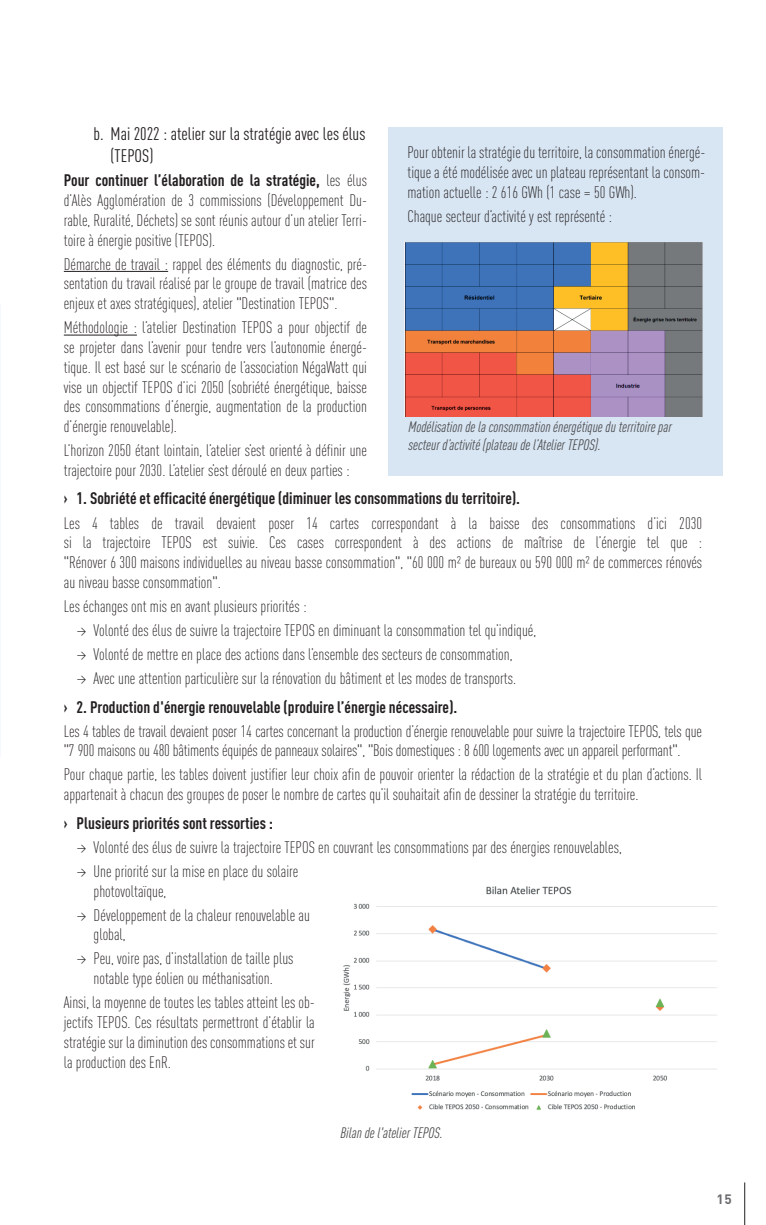
<style>
.page{position:relative;width:766px;height:1225px;background:#fff}
.page>*{position:absolute;margin:0;border:0;box-sizing:border-box;transform-origin:0 0}
.t1{font:condensed 18px/21.6px "DIN Pro";color:#231f20}
.t2{font:300 condensed 16.5px/19.8px "DIN Pro";color:#231f20;text-align:justify}
.t3{font:700 condensed 16.5px "DIN Pro";color:#231f20}
.t4{font:italic condensed 15px/18px "DIN Pro";color:#4b4c4d}
.t5{font:700 13.5px "DIN Pro";color:#6c6d70}
.s1{font-weight:700}
</style>
<div class="page">
<hr style="left:744px;top:1182px;width:1px;height:43px;background:#231f20">
<div style="left:388px;top:128px;width:334px;height:348px;background:#d8e5f3"></div>
<hr style="left:64px;top:271px;width:104px;height:1px;background:#231f20">
<hr style="left:64px;top:335px;width:73px;height:1px;background:#231f20">
<img style="left:404px;top:242px;width:298px;height:175px">
<img style="left:343px;top:886px;width:374px;height:224px">
<p class="t1" style="left:111px;top:122px;width:256px;text-indent:-17px">b. Mai 2022 : atelier sur la stratégie avec les élus (TEPOS)</p>
<p class="t2" style="left:64px;top:169px;width:304px"><span class="s1">Pour continuer l’élaboration de la stratégie,</span> les élus d’Alès Agglomération de 3 commissions (Développement Du&shy;rable, Ruralité, Déchets) se sont réunis autour d’un atelier Terri&shy;toire à énergie positive (TEPOS).</p>
<p class="t2" style="left:64px;top:253px;width:304px">Démarche de travail : rappel des éléments du diagnostic, pré&shy;sentation du travail réalisé par le groupe de travail (matrice des enjeux et axes stratégiques), atelier "Destination TEPOS".</p>
<p class="t2" style="left:64px;top:316px;width:305px">Méthodologie : l’atelier Destination TEPOS a pour objectif de se projeter dans l’avenir pour tendre vers l’autonomie énergé&shy;tique. Il est basé sur le scénario de l’association NégaWatt qui vise un objectif TEPOS d’ici 2050 (sobriété énergétique, baisse des consommations d’énergie, augmentation de la production d’énergie renouvelable).</p>
<p class="t2" style="left:64px;top:439px;width:304px">L’horizon 2050 étant lointain, l’atelier s’est orienté à définir une trajectoire pour 2030. L’atelier s’est déroulé en deux parties :</p>
<p class="t3" style="left:64px;top:486px;width:457px">› 1. Sobriété et efficacité énergétique (diminuer les consommations du territoire).</p>
<p class="t2" style="left:64px;top:512px;width:639px">Les 4 tables de travail devaient poser 14 cartes correspondant à la baisse des consommations d’ici 2030 si la trajectoire TEPOS est suivie. Ces cases correspondent à des actions de maîtrise de l’énergie tel que : "Rénover 6 300 maisons individuelles au niveau basse consommation", "60 000 m² de bureaux ou 590 000 m² de commerces rénovés au niveau basse consommation".</p>
<p class="t2" style="left:64px;top:595px;width:244px">Les échanges ont mis en avant plusieurs priorités :</p>
<p class="t2" style="left:77px;top:619px;width:461px">→ Volonté des élus de suivre la trajectoire TEPOS en diminuant la consommation tel qu’indiqué,</p>
<p class="t2" style="left:77px;top:643px;width:437px">→ Volonté de mettre en place des actions dans l’ensemble des secteurs de consommation,</p>
<p class="t2" style="left:77px;top:667px;width:441px">→ Avec une attention particulière sur la rénovation du bâtiment et les modes de transports.</p>
<p class="t3" style="left:64px;top:694px;width:395px">› 2. Production d'énergie renouvelable (produire l’énergie nécessaire).</p>
<p class="t2" style="left:64px;top:720px;width:639px">Les 4 tables de travail devaient poser 14 cartes concernant la production d’énergie renouvelable pour suivre la trajectoire TEPOS, tels que "7 900 maisons ou 480 bâtiments équipés de panneaux solaires", "Bois domestiques : 8 600 logements avec un appareil performant".</p>
<p class="t2" style="left:64px;top:763px;width:639px">Pour chaque partie, les tables doivent justifier leur choix afin de pouvoir orienter la rédaction de la stratégie et du plan d’actions. Il appartenait à chacun des groupes de poser le nombre de cartes qu’il souhaitait afin de dessiner la stratégie du territoire.</p>
<p class="t3" style="left:64px;top:810px;width:211px">› Plusieurs priorités sont ressorties :</p>
<p class="t2" style="left:77px;top:836px;width:546px">→ Volonté des élus de suivre la trajectoire TEPOS en couvrant les consommations par des énergies renouvelables,</p>
<p class="t2" style="left:94px;top:860px;width:206px;text-indent:-17px">→ Une priorité sur la mise en place du solaire photovoltaïque,</p>
<p class="t2" style="left:94px;top:904px;width:218px;text-indent:-17px">→ Développement de la chaleur renouvelable au global,</p>
<p class="t2" style="left:77px;top:947px;width:218px;text-align:center">→ Peu, voire pas, d’installation de taille plus notable type éolien ou méthanisation.</p>
<p class="t2" style="left:64px;top:991px;width:252px">Ainsi, la moyenne de toutes les tables atteint les ob&shy;jectifs TEPOS. Ces résultats permettront d’établir la stratégie sur la diminution des consommations et sur la production des EnR.</p>
<p class="t2" style="left:407px;top:142px;width:299px">Pour obtenir la stratégie du territoire, la consommation énergé&shy;tique a été modélisée avec un plateau représentant la consom&shy;mation actuelle : 2 616 GWh (1 case = 50 GWh).</p>
<p class="t2" style="left:407px;top:205px;width:206px">Chaque secteur d’activité y est représenté :</p>
<p class="t4" style="left:408px;top:416px;width:265px">Modélisation de la consommation énergétique du territoire par secteur d’activité (plateau de l’Atelier TEPOS).</p>
<p class="t4" style="left:340px;top:1122px;width:104px">Bilan de l'atelier TEPOS.</p>
<p class="t5" style="left:716px;top:1187px;width:17px">15</p>
</div>
